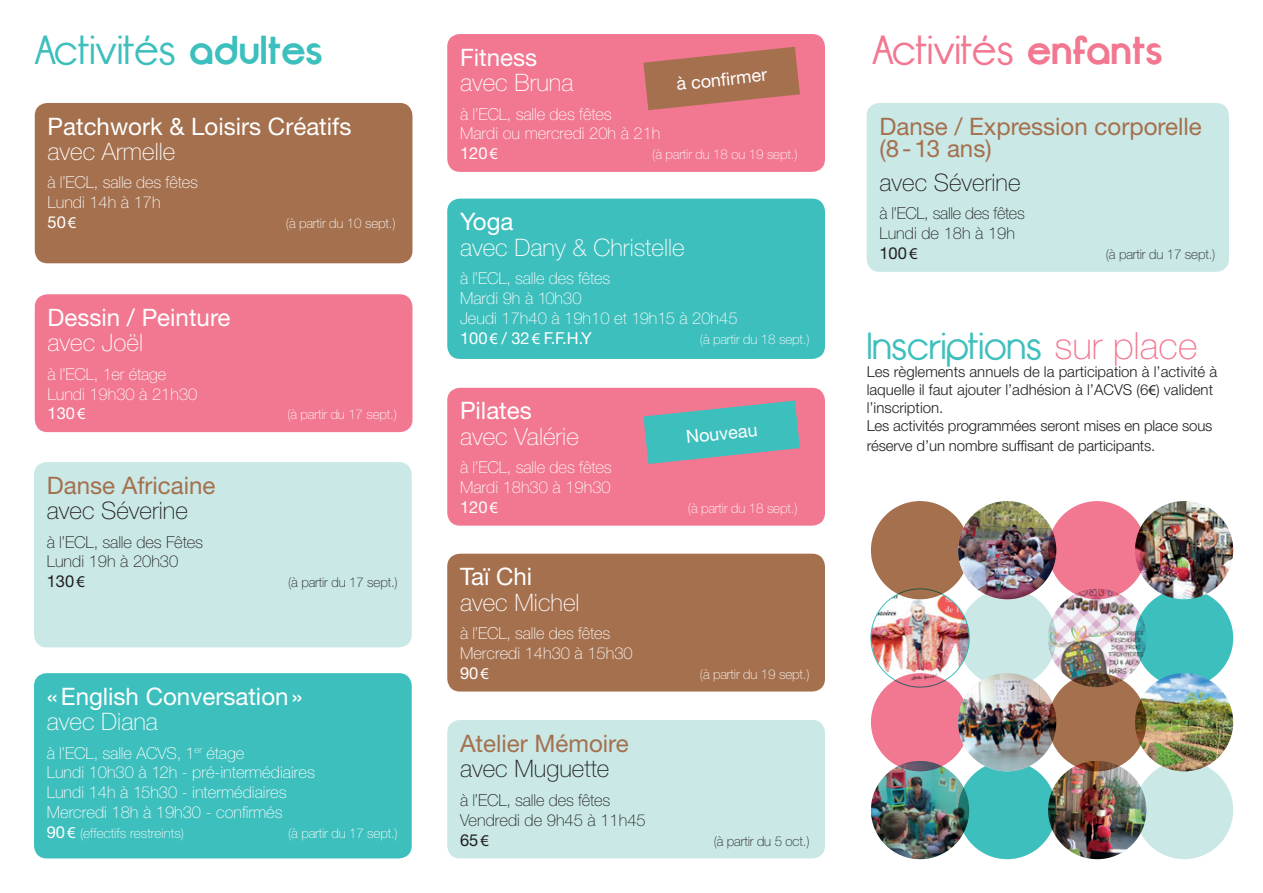
<style>
.page{position:relative;width:1263px;height:893px;background:#fff}
.page>*{position:absolute;margin:0;border:0;box-sizing:border-box;transform-origin:0 0}
.t1{font:40.5px "Opificio";color:#3dbfbd}
.t2{font:40.5px "Opificio";color:#f27790}
.t3{font:37.5px "Opificio";color:#3dbfbd}
.t4{font:24.15px "Helvetica Neue";color:#fff}
.t5{font:100 24.15px "Helvetica Neue";color:#fff}
.t6{font:24.15px/22.5px "Helvetica Neue";color:#a4704e}
.t7{font:100 24.15px "Helvetica Neue";color:#231f20}
.t8{font:18px "Helvetica Neue";color:#fff}
.t9{font:100 16.5px/19.8px "Helvetica Neue";color:#fff}
.t10{font:100 16.5px/19.8px "Helvetica Neue";letter-spacing:-.01em;color:#231f20}
.t11{font:300 15px/18px "Helvetica Neue";color:#231f20}
.t12{font:100 13.5px "Helvetica Neue";letter-spacing:-.01em;color:#fff}
.t13{font:100 13.5px "Helvetica Neue";letter-spacing:-.01em;color:#231f20}
.s1{font-weight:700}
.s2{font-weight:400}
.s3{font-family:"Myriad Pro";font-weight:400}
.s4{font-weight:400;font-size:16.5px}
.s5{font-family:"Myriad Pro";font-weight:400;font-size:16.5px}
.s6{font-family:"Helvetica Neue";font-weight:100;color:#f27790}
</style>
<div class="page">
<div style="left:447px;top:720px;width:378px;height:138px;background:#c9e8e6;border-radius:13px"></div>
<div style="left:35px;top:103px;width:377px;height:160px;background:#a4704e;border-radius:13px"></div>
<div style="left:867px;top:103px;width:362px;height:169px;background:#c9e8e6;border-radius:13px"></div>
<div style="left:447px;top:554px;width:378px;height:137px;background:#a4704e;border-radius:13px"></div>
<div style="left:35px;top:294px;width:377px;height:138px;background:#f27790;border-radius:13px"></div>
<div style="left:447px;top:199px;width:378px;height:160px;background:#3dbfbd;border-radius:13px"></div>
<div style="left:34px;top:462px;width:378px;height:185px;background:#c9e8e6;border-radius:13px"></div>
<div style="left:34px;top:673px;width:378px;height:185px;background:#3dbfbd;border-radius:13px"></div>
<div style="left:447px;top:388px;width:378px;height:138px;background:#f27790;border-radius:13px"></div>
<div style="left:447px;top:34px;width:378px;height:138px;background:#f27790;border-radius:13px"></div>
<img style="left:871px;top:589px;width:98px;height:98px;border-radius:49px">
<img style="left:1048px;top:589px;width:98px;height:98px;border-radius:49px">
<div style="left:1135px;top:589px;width:98px;height:98px;background:#3dbfbd;border-radius:50%"></div>
<div style="left:958px;top:589px;width:98px;height:98px;background:#c9e8e6;border-radius:50%"></div>
<div style="left:871px;top:501px;width:98px;height:98px;background:#a4704e;border-radius:50%"></div>
<img style="left:958px;top:501px;width:98px;height:98px;border-radius:49px">
<img style="left:1135px;top:501px;width:98px;height:98px;border-radius:49px">
<div style="left:1048px;top:501px;width:98px;height:98px;background:#f27790;border-radius:50%"></div>
<img style="left:871px;top:761px;width:98px;height:98px">
<img style="left:1048px;top:761px;width:98px;height:98px;border-radius:49px">
<div style="left:1135px;top:761px;width:98px;height:98px;background:#c9e8e6;border-radius:50%"></div>
<div style="left:958px;top:761px;width:98px;height:98px;background:#3dbfbd;border-radius:50%"></div>
<div style="left:871px;top:673px;width:98px;height:98px;background:#f27790;border-radius:50%"></div>
<img style="left:958px;top:673px;width:98px;height:98px;border-radius:49px">
<img style="left:1135px;top:673px;width:98px;height:98px;border-radius:49px">
<svg style="left:1048px;top:673px;width:98px;height:98px;background:#976646"></svg>
<svg style="left:643px;top:47px;width:157px;height:63px"></svg>
<svg style="left:643px;top:401px;width:157px;height:63px"></svg>
<h1 class="t1" style="left:34px;top:28px;width:290px">Activités <span class="s1">adultes</span></h1>
<h3 class="t4" style="left:48px;top:112px;width:305px">Patchwork &amp; Loisirs Créatifs</h3>
<h3 class="t5" style="left:48px;top:138px;width:129px">avec Armelle</h3>
<p class="t9" style="left:48px;top:173px;width:152px">à l’ECL, salle des fêtes<br>Lundi 14h à 17h<br><span class="s2">50</span><span class="s3">€</span></p>
<p class="t12" style="left:286px;top:216px;width:111px">(à partir du 10 sept.)</p>
<h3 class="t4" style="left:48px;top:303px;width:184px">Dessin / Peinture</h3>
<h3 class="t5" style="left:48px;top:329px;width:97px">avec Joël</h3>
<p class="t9" style="left:48px;top:364px;width:151px">à l’ECL, 1er étage<br>Lundi 19h30 à 21h30<br><span class="s2">130</span><span class="s3">€</span></p>
<h3 class="t6" style="left:47px;top:474px;width:170px">Danse Africaine</h3>
<h3 class="t7" style="left:47px;top:497px;width:143px">avec Séverine</h3>
<p class="t10" style="left:47px;top:532px;width:158px">à l’ECL, salle des Fêtes<br>Lundi 19h à 20h30<br><span class="s2">130</span><span class="s3">€</span></p>
<p class="t12" style="left:287px;top:407px;width:111px">(à partir du 17 sept.)</p>
<p class="t13" style="left:288px;top:575px;width:111px">(à partir du 17 sept.)</p>
<h3 class="t4" style="left:47px;top:682px;width:257px">«English Conversation»</h3>
<h3 class="t5" style="left:47px;top:708px;width:113px">avec Diana</h3>
<p class="t9" style="left:47px;top:743px;width:270px">à l’ECL, salle ACVS, 1<sup>er</sup> étage<br>Lundi 10h30 à 12h - pré-intermédiaires Lundi 14h à 15h30 - intermédiaires Mercredi 18h à 19h30 - confirmés</p>
<p class="t12" style="left:47px;top:825px;width:139px"><span class="s4">90</span><span class="s5">€</span> (effectifs restreints)</p>
<p class="t12" style="left:288px;top:825px;width:111px">(à partir du 17 sept.)</p>
<h3 class="t4" style="left:460px;top:43px;width:79px">Fitness</h3>
<h3 class="t5" style="left:460px;top:69px;width:115px">avec Bruna</h3>
<p class="t9" style="left:460px;top:104px;width:202px">à l’ECL, salle des fêtes<br>Mardi ou mercredi 20h à 21h<br><span class="s2">120</span><span class="s3">€</span></p>
<p class="t8" style="left:675px;top:73px;width:93px;rotate:-6deg">à confi rmer</p>
<p class="t12" style="left:652px;top:147px;width:147px">(à partir du 18 ou 19 sept.)</p>
<h3 class="t4" style="left:460px;top:207px;width:55px">Yoga</h3>
<h3 class="t5" style="left:460px;top:233px;width:226px">avec Dany &amp; Christelle</h3>
<p class="t9" style="left:460px;top:268px;width:279px">à l’ECL, salle des fêtes<br>Mardi 9h à 10h30<br>Jeudi 17h40 à 19h10 et 19h15 à 20h45<br><span class="s2">100</span><span class="s3">€</span> <span class="s2">/ 32</span><span class="s3">€</span> <span class="s2">F.F.H.Y</span></p>
<p class="t12" style="left:700px;top:331px;width:111px">(à partir du 18 sept.)</p>
<h3 class="t4" style="left:460px;top:396px;width:73px">Pilates</h3>
<h3 class="t5" style="left:460px;top:423px;width:120px">avec Valérie</h3>
<p class="t9" style="left:460px;top:457px;width:153px;text-align:justify">à l’ECL, salle des fêtes Mardi 18h30 à 19h30<br><span class="s2">120</span><span class="s3">€</span></p>
<h3 class="t4" style="left:460px;top:562px;width:74px">Taï Chi</h3>
<h3 class="t5" style="left:460px;top:588px;width:121px">avec Michel</h3>
<p class="t9" style="left:460px;top:623px;width:174px">à l’ECL, salle des fêtes<br>Mercredi 14h30 à 15h30<br><span class="s2">90</span><span class="s3">€</span></p>
<h3 class="t6" style="left:460px;top:731px;width:170px">Atelier Mémoire</h3>
<h3 class="t7" style="left:460px;top:755px;width:151px">avec Muguette</h3>
<p class="t10" style="left:460px;top:790px;width:187px">à l’ECL, salle des fêtes<br>Vendredi de 9h45 à 11h45<br><span class="s2">65</span><span class="s3">€</span></p>
<p class="t8" style="left:685px;top:426px;width:73px;rotate:-6deg">Nouveau</p>
<p class="t12" style="left:688px;top:500px;width:111px">(à partir du 18 sept.)</p>
<p class="t12" style="left:700px;top:666px;width:111px">(à partir du 19 sept.)</p>
<p class="t13" style="left:714px;top:833px;width:97px">(à partir du 5 oct.)</p>
<h1 class="t2" style="left:872px;top:28px;width:293px">Activités <span class="s1">enfants</span></h1>
<h3 class="t6" style="left:879px;top:114px;width:324px">Danse / Expression corporelle (8-13 ans)</h3>
<h3 class="t7" style="left:879px;top:169px;width:143px">avec Séverine</h3>
<p class="t10" style="left:879px;top:204px;width:147px">à l’ECL, salle des fêtes<br>Lundi de 18h à 19h<br><span class="s2">100</span><span class="s3">€</span></p>
<p class="t13" style="left:1106px;top:247px;width:111px">(à partir du 17 sept.)</p>
<h2 class="t3" style="left:867px;top:325px;width:332px">Inscriptions <span class="s6">sur place</span></h2>
<p class="t11" style="left:867px;top:362px;width:352px">Les règlements annuels de la participation à l’activité à laquelle il faut ajouter l’adhésion à l’ACVS (6<span class="s3">€</span>) valident l’inscription.<br>Les activités programmées seront mises en place sous</p>
<p class="t11" style="left:867px;top:436px;width:290px">réserve d’un nombre suffisant de participants.</p>
</div>
